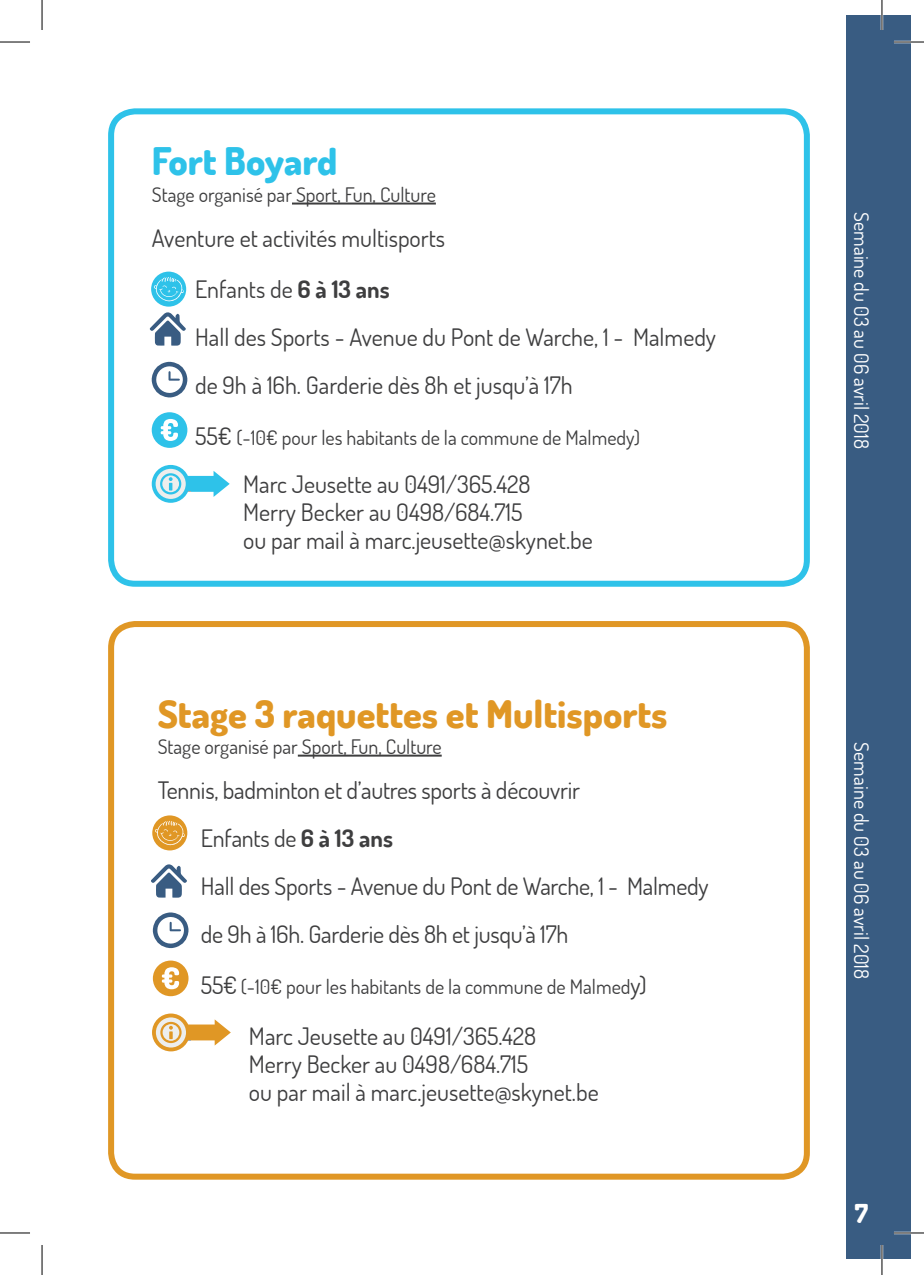
<style>
.page{position:relative;width:924px;height:1275px;background:#fff}
.page>*{position:absolute;margin:0;border:0;box-sizing:border-box;transform-origin:0 0}
.t1{font:800 38px "Dosis";color:#e09725}
.t2{font:800 38px "Dosis";color:#2ec2e9}
.t3{font:800 26px "Dosis";color:#fff}
.t4{font:24px/48px "Dosis";color:#3e3e3f}
.t5{font:20px "Dosis";color:#3e3e3f}
.t6{font:20px "Dosis";color:#fff}
.s1{font-weight:700}
.s2{font-size:24px}
</style>
<div class="page">
<div style="left:845px;top:15px;width:64px;height:1244px;background:#395c82"></div>
<hr style="left:292px;top:202px;width:143px;height:2px;background:#3e3e3f">
<hr style="left:298px;top:754px;width:143px;height:2px;background:#3e3e3f">
<div style="left:152px;top:465px;width:37px;height:38px;background:#2ec2e9;border-radius:50%"></div>
<svg style="left:155px;top:469px;width:31px;height:30px"></svg>
<svg style="left:160px;top:471px;width:69px;height:26px"></svg>
<svg style="left:152px;top:1013px;width:38px;height:38px"></svg>
<div style="left:156px;top:1017px;width:30px;height:30px;background:#edeeed;border-radius:50%"></div>
<svg style="left:160px;top:1019px;width:71px;height:26px"></svg>
<svg style="left:152px;top:362px;width:35px;height:35px"></svg>
<svg style="left:153px;top:912px;width:35px;height:36px"></svg>
<svg style="left:150px;top:312px;width:36px;height:34px"></svg>
<svg style="left:151px;top:864px;width:36px;height:33px"></svg>
<div style="left:152px;top:412px;width:35px;height:36px;background:#2ec2e9;border-radius:50%"></div>
<svg style="left:161px;top:419px;width:17px;height:22px"></svg>
<div style="left:153px;top:960px;width:35px;height:36px;background:#e09725;border-radius:50%"></div>
<svg style="left:162px;top:967px;width:17px;height:22px"></svg>
<div style="left:108px;top:108px;width:701px;height:479px;border:6px solid #2ec2e9;border-radius:24px"></div>
<div style="left:108px;top:621px;width:701px;height:558px;border:6px solid #e09725;border-radius:24px"></div>
<svg style="left:151px;top:272px;width:35px;height:35px"></svg>
<svg style="left:154px;top:276px;width:30px;height:26px"></svg>
<svg style="left:152px;top:815px;width:35px;height:35px"></svg>
<svg style="left:155px;top:820px;width:30px;height:26px"></svg>
<hr style="left:893px;top:41px;width:30px;height:2px;background:#fff">
<hr style="left:893px;top:1231px;width:30px;height:3px;background:#fff">
<hr style="left:880px;top:0;width:2px;height:30px;background:#fff">
<hr style="left:880px;top:1245px;width:2px;height:30px;background:#fff">
<hr style="left:0;top:42px;width:30px;height:1px;background:#000">
<hr style="left:893px;top:42px;width:30px;height:1px;background:#000">
<hr style="left:0;top:1232px;width:30px;height:1px;background:#000">
<hr style="left:893px;top:1232px;width:30px;height:1px;background:#000">
<hr style="left:42px;top:0;width:1px;height:30px;background:#000">
<hr style="left:42px;top:1245px;width:1px;height:30px;background:#000">
<hr style="left:881px;top:0;width:1px;height:30px;background:#000">
<hr style="left:881px;top:1245px;width:1px;height:30px;background:#000">
<h1 class="t2" style="left:152px;top:136px;width:187px">Fort Boyard</h1>
<p class="t5" style="left:152px;top:181px;width:285px">Stage organisé par Sport, Fun, Culture</p>
<p class="t4" style="left:152px;top:212px;width:295px;line-height:51px;text-align:center">Aventure et activités multisports<br>Enfants de <span class="s1">6 à 13 ans</span></p>
<p class="t4" style="left:195px;top:312px;width:522px">Hall des Sports - Avenue du Pont de Warche, 1 - Malmedy de 9h à 16h. Garderie dès 8h et jusqu’à 17h</p>
<p class="t5" style="left:195px;top:424px;width:446px"><span class="s2">55€</span> (-10€ pour les habitants de la commune de Malmedy)</p>
<p class="t4" style="left:243px;top:469px;width:351px;line-height:28px">Marc Jeusette au 0491/365.428<br>Merry Becker au 0498/684.715<br>ou par mail à marc.jeusette@skynet.be</p>
<h1 class="t1" style="left:158px;top:689px;width:511px">Stage 3 raquettes et Multisports</h1>
<p class="t5" style="left:158px;top:733px;width:285px">Stage organisé par Sport, Fun, Culture</p>
<p class="t4" style="left:201px;top:765px;width:509px;text-indent:-43px">Tennis, badminton et d’autres sports à découvrir<br>Enfants de <span class="s1">6 à 13 ans<br></span>Hall des Sports - Avenue du Pont de Warche, 1 - Malmedy de 9h à 16h. Garderie dès 8h et jusqu’à 17h</p>
<p class="t5" style="left:201px;top:973px;width:447px"><span class="s2">55€</span> (-10€ pour les habitants de la commune de Malmed<span class="s2">y)</span></p>
<p class="t4" style="left:249px;top:1021px;width:351px;line-height:28px">Marc Jeusette au 0491/365.428<br>Merry Becker au 0498/684.715<br>ou par mail à marc.jeusette@skynet.be</p>
<p class="t6" style="left:874px;top:212px;width:238px;rotate:90deg">Semaine du 03 au 06 avril 2018</p>
<p class="t6" style="left:874px;top:742px;width:238px;rotate:90deg">Semaine du 03 au 06 avril 2018</p>
<p class="t3" style="left:854px;top:1196px;width:15px">7</p>
</div>
